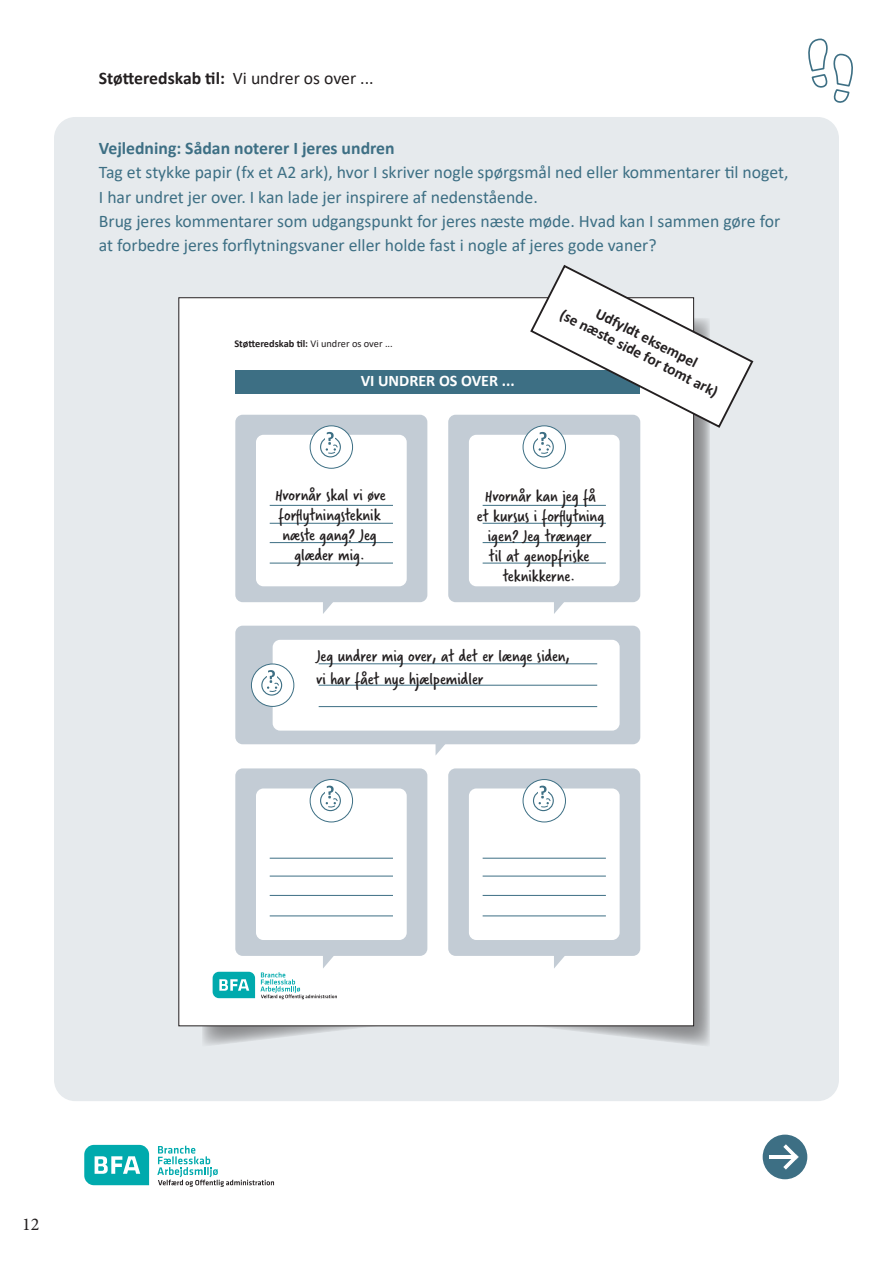
<style>
.page{position:relative;width:893px;height:1263px;background:#fff}
.page>*{position:absolute;margin:0;border:0;box-sizing:border-box;transform-origin:0 0}
.t1{font:18.15px/20.2px "Verveine";color:#231f20;text-align:center}
.t2{font:18px "Minion Pro";color:#231f20}
.t3{font:17.7px/24.3px "Calibri";color:#3d6f84}
.t4{font:700 17.7px "Calibri";color:#3d6f84}
.t5{font:700 17.7px "Calibri";color:#231f20}
.t6{font:700 16.05px "Calibri";color:#fff}
.t7{font:700 15.3px "Calibri";color:#231f20}
.t8{font:700 10.35px "Calibri";color:#231f20}
.s1{font-weight:400}
</style>
<div class="page">
<div style="left:54px;top:117px;width:785px;height:984px;background:#e6eaed;border-radius:21px"></div>
<svg style="left:202px;top:454px;width:508px;height:591px"></svg>
<div style="left:179px;top:298px;width:515px;height:728px;background:#fff"></div>
<div style="left:763px;top:1134px;width:44px;height:45px;background:#3d6f84;border-radius:50%"></div>
<hr style="left:769px;top:1155px;width:25px;height:4px;background:#fff">
<svg style="left:783px;top:1144px;width:15px;height:25px"></svg>
<svg style="left:808px;top:38px;width:45px;height:65px"></svg>
<div style="left:235px;top:370px;width:405px;height:23px;background:#3d6f84"></div>
<div style="left:235px;top:768px;width:192px;height:188px;background:#c3ccd5;border-radius:7px"></div>
<div style="left:235px;top:415px;width:192px;height:187px;background:#c3ccd5;border-radius:7px"></div>
<div style="left:448px;top:768px;width:192px;height:188px;background:#c3ccd5;border-radius:7px"></div>
<div style="left:448px;top:415px;width:192px;height:187px;background:#c3ccd5;border-radius:7px"></div>
<div style="left:235px;top:626px;width:405px;height:118px;background:#c3ccd5;border-radius:7px"></div>
<div style="left:256px;top:788px;width:151px;height:152px;background:#fff;border-radius:7px"></div>
<div style="left:256px;top:435px;width:151px;height:151px;background:#fff;border-radius:7px"></div>
<div style="left:469px;top:788px;width:151px;height:152px;background:#fff;border-radius:7px"></div>
<div style="left:469px;top:435px;width:151px;height:151px;background:#fff;border-radius:7px"></div>
<div style="left:273px;top:640px;width:347px;height:91px;background:#fff;border-radius:7px"></div>
<hr style="left:319px;top:663px;width:278px;height:1px;background:#3d6f84">
<hr style="left:270px;top:858px;width:123px;height:1px;background:#3d6f84">
<hr style="left:270px;top:505px;width:123px;height:1px;background:#3d6f84">
<hr style="left:483px;top:858px;width:123px;height:1px;background:#3d6f84">
<hr style="left:483px;top:505px;width:123px;height:1px;background:#3d6f84">
<hr style="left:319px;top:685px;width:278px;height:1px;background:#3d6f84">
<hr style="left:270px;top:876px;width:123px;height:1px;background:#3d6f84">
<hr style="left:270px;top:523px;width:123px;height:1px;background:#3d6f84">
<hr style="left:483px;top:876px;width:123px;height:1px;background:#3d6f84">
<hr style="left:483px;top:523px;width:123px;height:1px;background:#3d6f84">
<hr style="left:270px;top:895px;width:123px;height:1px;background:#3d6f84">
<hr style="left:270px;top:542px;width:123px;height:1px;background:#3d6f84">
<hr style="left:483px;top:895px;width:123px;height:1px;background:#3d6f84">
<hr style="left:483px;top:542px;width:123px;height:1px;background:#3d6f84">
<hr style="left:270px;top:916px;width:123px;height:1px;background:#3d6f84">
<hr style="left:270px;top:563px;width:123px;height:1px;background:#3d6f84">
<hr style="left:483px;top:916px;width:123px;height:1px;background:#3d6f84">
<hr style="left:483px;top:563px;width:123px;height:1px;background:#3d6f84">
<hr style="left:319px;top:706px;width:278px;height:1px;background:#3d6f84">
<div style="left:310px;top:779px;width:43px;height:43px;background:#fff;border-radius:50%"></div>
<div style="left:310px;top:779px;width:43px;height:43px;border:1px solid #3d6f84;border-radius:50%"></div>
<div style="left:320px;top:790px;width:21px;height:21px;border:1px solid #3d6f84;border-radius:50%"></div>
<svg style="left:326px;top:786px;width:12px;height:22px"></svg>
<div style="left:310px;top:426px;width:43px;height:42px;background:#fff;border-radius:50%"></div>
<div style="left:310px;top:425px;width:43px;height:44px;border:1px solid #3d6f84;border-radius:50%"></div>
<div style="left:320px;top:437px;width:21px;height:20px;border:1px solid #3d6f84;border-radius:50%"></div>
<svg style="left:326px;top:432px;width:12px;height:22px"></svg>
<div style="left:523px;top:779px;width:42px;height:43px;background:#fff;border-radius:50%"></div>
<div style="left:523px;top:779px;width:43px;height:43px;border:1px solid #3d6f84;border-radius:50%"></div>
<div style="left:533px;top:790px;width:21px;height:21px;border:1px solid #3d6f84;border-radius:50%"></div>
<svg style="left:539px;top:786px;width:12px;height:22px"></svg>
<div style="left:523px;top:426px;width:42px;height:42px;background:#fff;border-radius:50%"></div>
<div style="left:523px;top:425px;width:43px;height:44px;border:1px solid #3d6f84;border-radius:50%"></div>
<div style="left:533px;top:437px;width:21px;height:20px;border:1px solid #3d6f84;border-radius:50%"></div>
<div style="left:251px;top:664px;width:43px;height:42px;background:#fff;border-radius:50%"></div>
<div style="left:251px;top:664px;width:43px;height:43px;border:1px solid #3d6f84;border-radius:50%"></div>
<div style="left:261px;top:675px;width:21px;height:21px;border:1px solid #3d6f84;border-radius:50%"></div>
<svg style="left:267px;top:670px;width:12px;height:22px"></svg>
<svg style="left:323px;top:602px;width:13px;height:12px"></svg>
<svg style="left:213px;top:954px;width:124px;height:45px"></svg>
<svg style="left:554px;top:602px;width:13px;height:12px"></svg>
<svg style="left:436px;top:744px;width:12px;height:11px"></svg>
<svg style="left:554px;top:956px;width:11px;height:12px"></svg>
<svg style="left:529px;top:264px;width:225px;height:190px"></svg>
<svg style="left:84px;top:1145px;width:65px;height:40px;background:#31babc"></svg>
<svg style="left:157px;top:1145px;width:117px;height:42px"></svg>
<p class="t5" style="left:99px;top:66px;width:276px">Støtteredskab til: <span class="s1">Vi undrer os over ...</span></p>
<p class="t4" style="left:99px;top:136px;width:297px">Vejledning: Sådan noterer I jeres undren</p>
<p class="t3" style="left:99px;top:160px;width:691px">Tag et stykke papir (fx et A2 ark), hvor I skriver nogle spørgsmål ned eller kommentarer til noget,<br>I har undret jer over. I kan lade jer inspirere af nedenstående.</p>
<p class="t3" style="left:99px;top:209px;width:683px">Brug jeres kommentarer som udgangspunkt for jeres næste møde. Hvad kan I sammen gøre for at forbedre jeres forflytningsvaner eller holde fast i nogle af jeres gode vaner?</p>
<p class="t8" style="left:234px;top:336px;width:160px">Støtteredskab til: <span class="s1">Vi undrer os over ...</span></p>
<p class="t6" style="left:361px;top:370px;width:155px">VI UNDRER OS OVER ...</p>
<p class="t7" style="left:566px;top:303px;width:177px;rotate:27deg">(se næste side for tomt ark)</p>
<p class="t7" style="left:602px;top:303px;width:114px;rotate:27deg">Udfyldt eksempel</p>
<p class="t1" style="left:275px;top:485px;width:112px">Hvornår skal vi øve forflytningsteknik næste gang? Jeg glæder mig.</p>
<p class="t1" style="left:477px;top:486px;width:129px">Hvornår kan jeg få et kursus i forflytning igen? Jeg trænger<br>til at genopfriske teknikkerne.</p>
<p class="t1" style="left:316px;top:644px;width:255px;line-height:23.7px;text-align:left">Jeg undrer mig over, at det er længe siden, vi har fået nye hjælpemidler</p>
<p class="t2" style="left:22px;top:1212px;width:19px">12</p>
</div>
